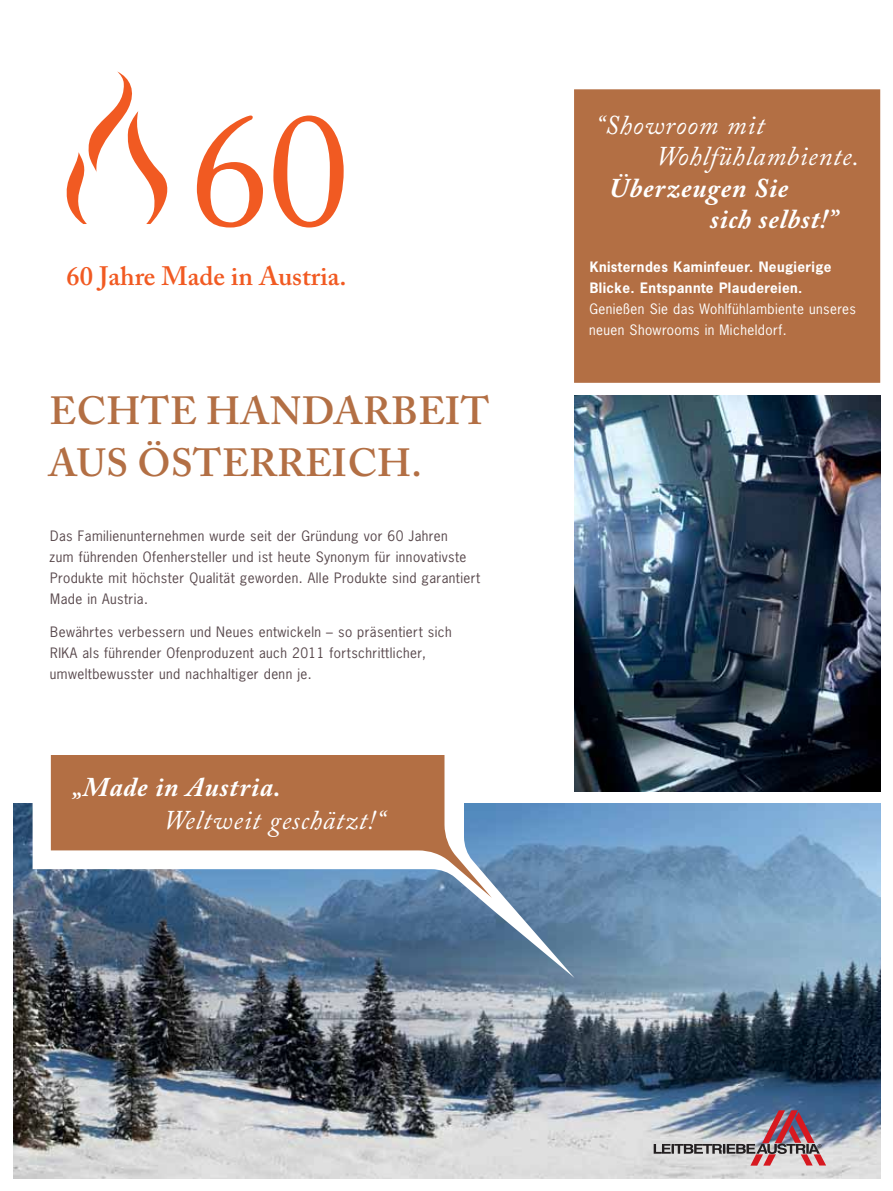
<style>
.page{position:relative;width:893px;height:1191px;background:#fff}
.page>*{position:absolute;margin:0;border:0;box-sizing:border-box;transform-origin:0 0}
.t1{font:160.35px "Adobe Caslon Pro";color:#f15a22}
.t2{font:600 39px/52.5px "Adobe Caslon Pro";letter-spacing:.015em;color:#b36f44}
.t3{font:italic 27px/31.5px "Adobe Caslon Pro";letter-spacing:.03em;color:#fff}
.t4{font:italic 700 27px/31.5px "Adobe Caslon Pro";letter-spacing:.03em;color:#fff}
.t5{font:600 26.55px "Adobe Caslon Pro";color:#f15a22}
.t6{font:13.5px/21px "News Gothic Std";letter-spacing:.03em;color:#58484c}
.t7{font:13.5px/21px "News Gothic Std";letter-spacing:.03em;color:#fff}
.t8{font:700 13.5px/21px "News Gothic Std";letter-spacing:.03em;color:#fff}
</style>
<div class="page">
<div style="left:575px;top:90px;width:304px;height:292px;background:#b36f44"></div>
<div style="left:574px;top:89px;width:306px;height:294px;border:2px solid #b36f44"></div>
<img style="left:13px;top:804px;width:867px;height:374px">
<img style="left:575px;top:395px;width:305px;height:396px">
<svg style="left:33px;top:735px;width:542px;height:243px"></svg>
<svg style="left:51px;top:755px;width:441px;height:142px;fill:#b36f44"></svg>
<svg style="left:66px;top:71px;width:102px;height:153px"></svg>
<img style="left:654px;top:1110px;width:172px;height:55px">
<h1 class="t1" style="left:190px;top:111px;width:160px">60</h1>
<h3 class="t5" style="left:67px;top:261px;width:281px">60 Jahre Made in Austria.</h3>
<h2 class="t2" style="left:48px;top:384px;width:442px">ECHTE HANDARBEIT<br>AUS ÖSTERREICH.</h2>
<p class="t6" style="left:49px;top:526px;width:433px">Das Familienunternehmen wurde seit der Gründung vor 60 Jahren<br>zum führenden Ofenhersteller und ist heute Synonym für innovativste Produkte mit höchster Qualität geworden. Alle Produkte sind garantiert Made in Austria.</p>
<p class="t6" style="left:50px;top:623px;width:403px">Bewährtes verbessern und Neues entwickeln – so präsentiert sich<br>RIKA als führender Ofenproduzent auch 2011 fortschrittlicher, umweltbewusster und nachhaltiger denn je.</p>
<h3 class="t4" style="left:73px;top:774px;width:209px">„Made in Austria.</h3>
<h3 class="t3" style="left:164px;top:807px;width:223px">Weltweit geschätzt!“</h3>
<h3 class="t3" style="left:656px;top:111px;width:205px;text-indent:-61px">“Showroom mit<br>Wohlfühlambiente.</h3>
<h3 class="t4" style="left:710px;top:174px;width:129px;text-indent:-101px">Überzeugen Sie<br>sich selbst!”</h3>
<p class="t8" style="left:590px;top:257px;width:243px">Knisterndes Kaminfeuer. Neugierige<br>Blicke. Entspannte Plaudereien.</p>
<p class="t7" style="left:589px;top:299px;width:268px">Genießen Sie das Wohlfühlambiente unseres neuen Showrooms in Micheldorf.</p>
</div>
